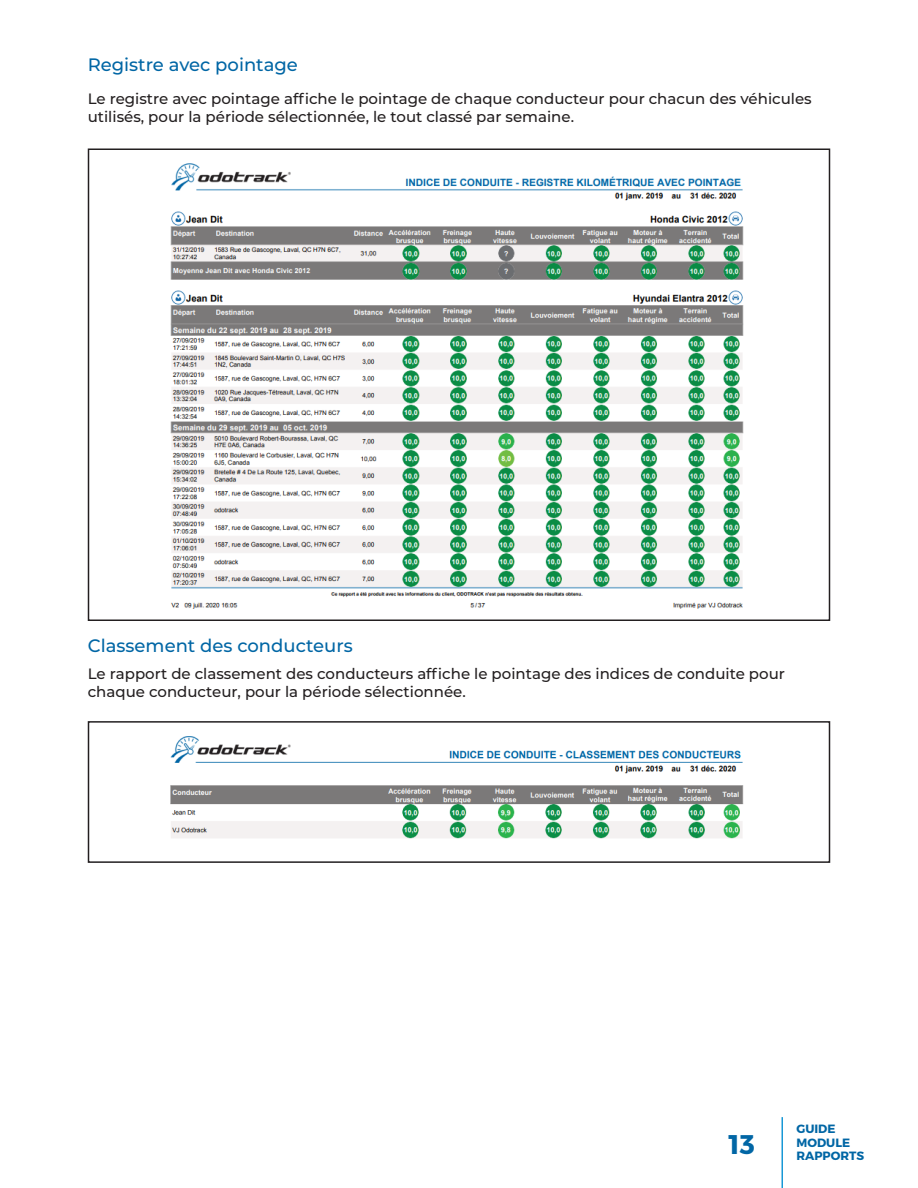
<style>
.page{position:relative;width:918px;height:1188px;background:#fff}
.page>*{position:absolute;margin:0;border:0;box-sizing:border-box;transform-origin:0 0}
.t1{font:700 27px "Montserrat";color:#0166a5}
.t2{font:500 18px "Montserrat";color:#0166a5}
.t3{font:500 15px/18px "Montserrat";color:#231f20}
.t4{font:700 12px/13.5px "Montserrat";color:#0166a5}
</style>
<div class="page">
<hr style="left:782px;top:1117px;width:1px;height:71px;background:#1898d6">
<img style="left:170px;top:163px;width:574px;height:446px">
<div style="left:88px;top:148px;width:742px;height:473px;border:2px solid #231f20"></div>
<img style="left:170px;top:736px;width:574px;height:103px">
<div style="left:88px;top:721px;width:742px;height:142px;border:2px solid #231f20"></div>
<p class="t2" style="left:88px;top:52px;width:212px">Registre avec pointage</p>
<p class="t3" style="left:88px;top:89px;width:726px">Le registre avec pointage affiche le pointage de chaque conducteur pour chacun des véhicules utilisés, pour la période sélectionnée, le tout classé par semaine.</p>
<p class="t2" style="left:88px;top:633px;width:267px">Classement des conducteurs</p>
<p class="t3" style="left:88px;top:664px;width:699px">Le rapport de classement des conducteurs affiche le pointage des indices de conduite pour chaque conducteur, pour la période sélectionnée.</p>
<h1 class="t1" style="left:729px;top:1127px;width:28px">13</h1>
<p class="t4" style="left:796px;top:1122px;width:69px">GUIDE<br>MODULE<br>RAPPORTS</p>
</div>
